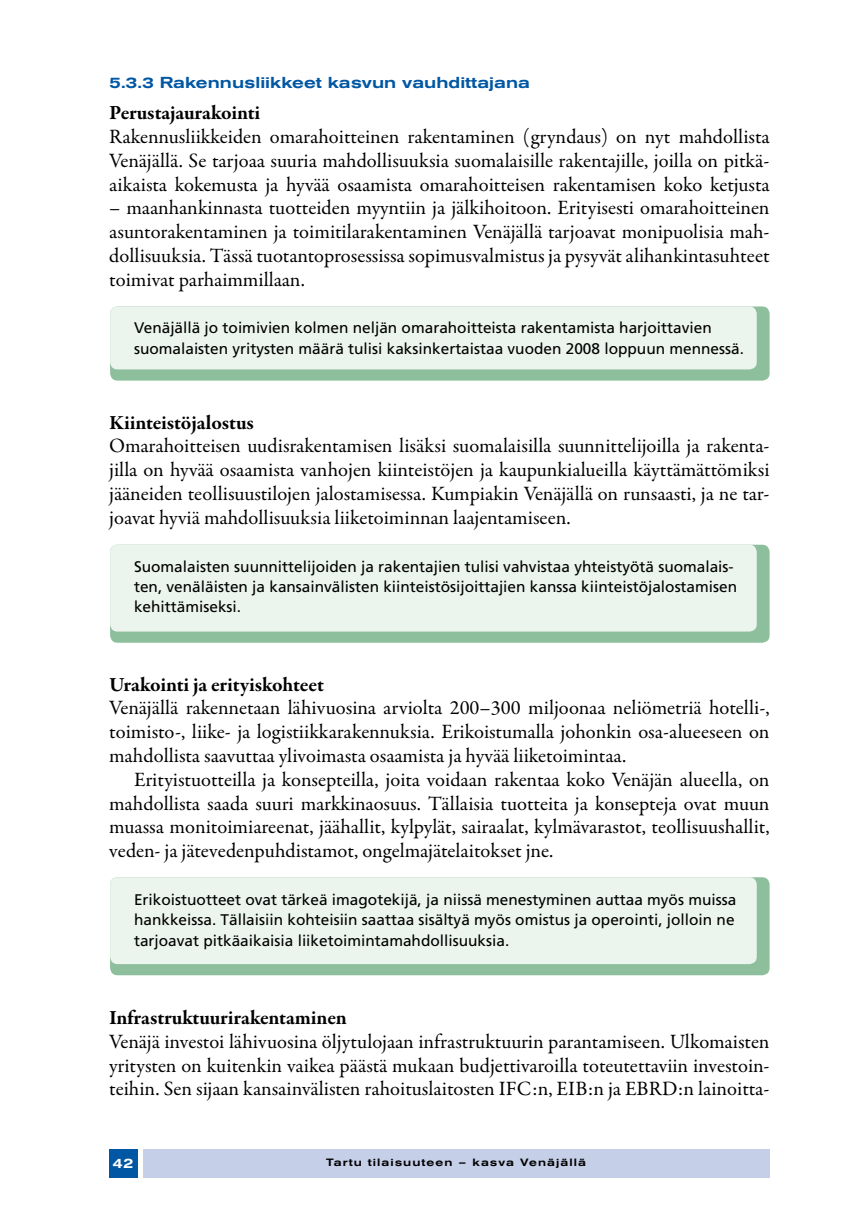
<style>
.page{position:relative;width:859px;height:1216px;background:#fff}
.page>*{position:absolute;margin:0;border:0;box-sizing:border-box;transform-origin:0 0}
.t1{font:20.47px/23.8px "Garamond Premr Pro";color:#000;text-align:justify}
.t2{font:700 20.47px "Garamond Premr Pro";letter-spacing:-.01em;color:#000}
.t3{font:500 expanded 15.75px "Akzidenz Grotesk BE";color:#0057a3}
.t4{font:15.4px/20.3px "Frutiger";color:#000}
.t5{font:500 expanded 14px "Akzidenz Grotesk BE";color:#fff}
.t6{font:500 expanded 10.5px "Akzidenz Grotesk BE";letter-spacing:.1em;color:#000}
</style>
<div class="page">
<div style="left:109px;top:1149px;width:28px;height:28px;background:#0057a3"></div>
<div style="left:143px;top:1149px;width:626px;height:28px;background:#c5cfe8"></div>
<div style="left:110px;top:306px;width:659px;height:74px;background:#8ebf9c;border-radius:7px"></div>
<div style="left:110px;top:306px;width:646px;height:63px;background:#ebf4ed;border-radius:7px"></div>
<div style="left:110px;top:877px;width:659px;height:98px;background:#8ebf9c;border-radius:7px"></div>
<div style="left:110px;top:877px;width:646px;height:87px;background:#ebf4ed;border-radius:7px"></div>
<div style="left:110px;top:544px;width:659px;height:98px;background:#8ebf9c;border-radius:7px"></div>
<div style="left:110px;top:544px;width:646px;height:87px;background:#ebf4ed;border-radius:7px"></div>
<p class="t3" style="left:109px;top:74px;width:422px">5.3.3 Rakennusliikkeet kasvun vauhdittajana</p>
<p class="t2" style="left:109px;top:100px;width:152px">Perustajaurakointi</p>
<p class="t1" style="left:109px;top:125px;width:661px">Rakennusliikkeiden omarahoitteinen rakentaminen (gryndaus) on nyt mahdollista Venäjällä. Se tarjoaa suuria mahdollisuuksia suomalaisille rakentajille, joilla on pitkä&shy;aikaista kokemusta ja hyvää osaamista omarahoitteisen rakentamisen koko ketjusta</p>
<p class="t1" style="left:109px;top:196px;width:661px">– maanhankinnasta tuotteiden myyntiin ja jälkihoitoon. Erityisesti omarahoitteinen asuntorakentaminen ja toimitilarakentaminen Venäjällä tarjoavat monipuolisia mah&shy;dollisuuksia. Tässä tuotantoprosessissa sopimusvalmistus ja pysyvät alihankintasuhteet toimivat parhaimmillaan.</p>
<p class="t4" style="left:134px;top:318px;width:611px">Venäjällä jo toimivien kolmen neljän omarahoitteista rakentamista harjoittavien suomalaisten yritysten määrä tulisi kaksinkertaistaa vuoden 2008 loppuun mennessä.</p>
<p class="t2" style="left:109px;top:409px;width:146px">Kiinteistöjalostus</p>
<p class="t1" style="left:109px;top:434px;width:661px">Omarahoitteisen uudisrakentamisen lisäksi suomalaisilla suunnittelijoilla ja rakenta&shy;jilla on hyvää osaamista vanhojen kiinteistöjen ja kaupunkialueilla käyttämättömiksi jääneiden teollisuustilojen jalostamisessa. Kumpiakin Venäjällä on runsaasti, ja ne tar&shy;joavat hyviä mahdollisuuksia liiketoiminnan laajentamiseen.</p>
<p class="t4" style="left:134px;top:556px;width:604px">Suomalaisten suunnittelijoiden ja rakentajien tulisi vahvistaa yhteistyötä suomalais&shy;ten, venäläisten ja kansainvälisten kiinteistösijoittajien kanssa kiinteistöjalostamisen kehittämiseksi.</p>
<p class="t2" style="left:109px;top:671px;width:216px">Urakointi ja erityiskohteet</p>
<p class="t1" style="left:109px;top:696px;width:661px">Venäjällä rakennetaan lähivuosina arviolta 200–300 miljoonaa neliömetriä hotelli-, toimisto-, liike- ja logistiikkarakennuksia. Erikoistumalla johonkin osa-alueeseen on mahdollista saavuttaa ylivoimasta osaamista ja hyvää liiketoimintaa.</p>
<p class="t1" style="left:109px;top:768px;width:661px;text-indent:25px">Erityistuotteilla ja konsepteilla, joita voidaan rakentaa koko Venäjän alueella, on mahdollista saada suuri markkinaosuus. Tällaisia tuotteita ja konsepteja ovat muun muassa monitoimiareenat, jäähallit, kylpylät, sairaalat, kylmävarastot, teollisuushallit, veden- ja jätevedenpuhdistamot, ongelmajätelaitokset jne.</p>
<p class="t4" style="left:134px;top:889px;width:603px;text-align:justify">Erikoistuotteet ovat tärkeä imagotekijä, ja niissä menestyminen auttaa myös muissa hankkeissa. Tällaisiin kohteisiin saattaa sisältyä myös omistus ja operointi, jolloin ne tarjoavat pitkäaikaisia liiketoimintamahdollisuuksia.</p>
<p class="t2" style="left:109px;top:1004px;width:239px">Infrastruktuurirakentaminen</p>
<p class="t1" style="left:109px;top:1029px;width:661px">Venäjä investoi lähivuosina öljytulojaan infrastruktuurin parantamiseen. Ulkomaisten yritysten on kuitenkin vaikea päästä mukaan budjettivaroilla toteutettaviin investoin&shy;teihin. Sen sijaan kansainvälisten rahoituslaitosten IFC:n, EIB:n ja EBRD:n lainoitta-</p>
<p class="t5" style="left:112px;top:1154px;width:22px">42</p>
<p class="t6" style="left:326px;top:1155px;width:261px">Tartu tilaisuuteen – kasva Venäjällä</p>
</div>
